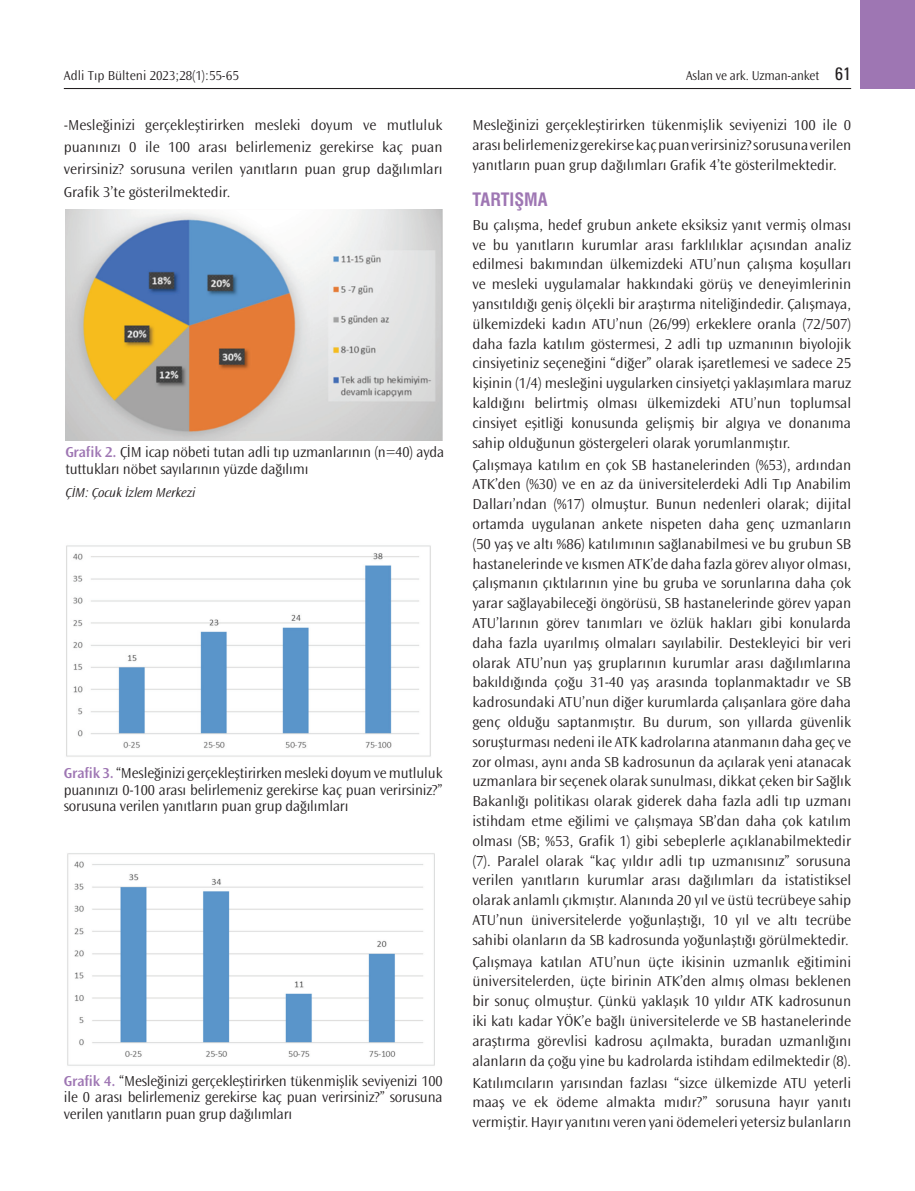
<style>
.page{position:relative;width:915px;height:1191px;background:#fff}
.page>*{position:absolute;margin:0;border:0;box-sizing:border-box;transform-origin:0 0}
.ARA_BASLIK{font:18px "Swiss Condensed Bold Tr";color:#9e76b3}
.YAZI{font:300 15px/19.8px "Ocean Sans Std";color:#231f20;text-align:justify}
.RESİM-ALTI{font:300 15px/16.5px "Ocean Sans Std";letter-spacing:-.01em;color:#231f20;text-align:justify}
.t1{font:300 13.5px "Ocean Sans Std";color:#231f20}
.t2{font:300 13.5px "Ocean Sans Std";color:#231f20;scale:.96 1}
.RESİM-ALTI-2{font:italic 300 13.5px "Ocean Sans Std";letter-spacing:-.01em;color:#231f20}
.s1{font-family:"Univers Condensed Tr";font-weight:400;font-size:18px}
.s2{font-weight:600;color:#9e76b3}
</style>
<div class="page">
<div style="left:859px;top:0;width:55px;height:89px;background:#9e76b3"></div>
<hr style="left:64px;top:88px;width:786px;height:1px;background:#231f20">
<img style="left:66px;top:545px;width:365px;height:212px">
<img style="left:65px;top:210px;width:378px;height:231px">
<img style="left:67px;top:853px;width:368px;height:213px">
<p class="t1" style="left:64px;top:68px;width:176px">Adli Tıp Bülteni 2023;28(1):55-65</p>
<p class="t2" style="left:685px;top:68px;width:173px">Aslan ve ark. Uzman-anket <span class="s1">61</span></p>
<p class="YAZI" style="left:64px;top:114px;width:380px;line-height:22.2px">-Mesleğinizi gerçekleştirirken mesleki doyum ve mutluluk puanınızı 0 ile 100 arası belirlemeniz gerekirse kaç puan verirsiniz? sorusuna verilen yanıtların puan grup dağılımları Grafik 3’te gösterilmektedir.</p>
<p class="YAZI" style="left:472px;top:115px;width:380px">Mesleğinizi gerçekleştirirken tükenmişlik seviyenizi 100 ile 0 arası belirlemeniz gerekirse kaç puan verirsiniz? sorusuna verilen yanıtların puan grup dağılımları Grafik 4’te gösterilmektedir.</p>
<p class="ARA_BASLIK" style="left:472px;top:188px;width:77px">TARTIŞMA</p>
<p class="YAZI" style="left:472px;top:215px;width:380px">Bu çalışma, hedef grubun ankete eksiksiz yanıt vermiş olması ve bu yanıtların kurumlar arası farklılıklar açısından analiz edilmesi bakımından ülkemizdeki ATU’nun çalışma koşulları ve mesleki uygulamalar hakkındaki görüş ve deneyimlerinin yansıtıldığı geniş ölçekli bir araştırma niteliğindedir. Çalışmaya, ülkemizdeki kadın ATU’nun (26/99) erkeklere oranla (72/507) daha fazla katılım göstermesi, 2 adli tıp uzmanının biyolojik cinsiyetiniz seçeneğini “diğer” olarak işaretlemesi ve sadece 25 kişinin (1/4) mesleğini uygularken cinsiyetçi yaklaşımlara maruz kaldığını belirtmiş olması ülkemizdeki ATU’nun toplumsal cinsiyet eşitliği konusunda gelişmiş bir algıya ve donanıma sahip olduğunun göstergeleri olarak yorumlanmıştır.</p>
<p class="YAZI" style="left:472px;top:455px;width:380px">Çalışmaya katılım en çok SB hastanelerinden (%53), ardından ATK’den (%30) ve en az da üniversitelerdeki Adli Tıp Anabilim Dalları’ndan (%17) olmuştur. Bunun nedenleri olarak; dijital ortamda uygulanan ankete nispeten daha genç uzmanların (50 yaş ve altı %86) katılımının sağlanabilmesi ve bu grubun SB hastanelerinde ve kısmen ATK’de daha fazla görev alıyor olması, çalışmanın çıktılarının yine bu gruba ve sorunlarına daha çok yarar sağlayabileceği öngörüsü, SB hastanelerinde görev yapan ATU’larının görev tanımları ve özlük hakları gibi konularda daha fazla uyarılmış olmaları sayılabilir. Destekleyici bir veri olarak ATU’nun yaş gruplarının kurumlar arası dağılımlarına bakıldığında çoğu 31-40 yaş arasında toplanmaktadır ve SB kadrosundaki ATU’nun diğer kurumlarda çalışanlara göre daha genç olduğu saptanmıştır. Bu durum, son yıllarda güvenlik soruşturması nedeni ile ATK kadrolarına atanmanın daha geç ve zor olması, aynı anda SB kadrosunun da açılarak yeni atanacak uzmanlara bir seçenek olarak sunulması, dikkat çeken bir Sağlık Bakanlığı politikası olarak giderek daha fazla adli tıp uzmanı istihdam etme eğilimi ve çalışmaya SB’dan daha çok katılım olması (SB; %53, Grafik 1) gibi sebeplerle açıklanabilmektedir (7). Paralel olarak “kaç yıldır adli tıp uzmanısınız” sorusuna verilen yanıtların kurumlar arası dağılımları da istatistiksel olarak anlamlı çıkmıştır. Alanında 20 yıl ve üstü tecrübeye sahip ATU’nun üniversitelerde yoğunlaştığı, 10 yıl ve altı tecrübe sahibi olanların da SB kadrosunda yoğunlaştığı görülmektedir.</p>
<p class="YAZI" style="left:472px;top:952px;width:380px">Çalışmaya katılan ATU’nun üçte ikisinin uzmanlık eğitimini üniversitelerden, üçte birinin ATK’den almış olması beklenen bir sonuç olmuştur. Çünkü yaklaşık 10 yıldır ATK kadrosunun iki katı kadar YÖK’e bağlı üniversitelerde ve SB hastanelerinde araştırma görevlisi kadrosu açılmakta, buradan uzmanlığını alanların da çoğu yine bu kadrolarda istihdam edilmektedir (8).</p>
<p class="YAZI" style="left:472px;top:1073px;width:380px">Katılımcıların yarısından fazlası “sizce ülkemizde ATU yeterli maaş ve ek ödeme almakta mıdır?” sorusuna hayır yanıtı vermiştir. Hayır yanıtını veren yani ödemeleri yetersiz bulanların</p>
<p class="RESİM-ALTI" style="left:65px;top:444px;width:380px"><span class="s2">Grafik 2.</span> ÇİM icap nöbeti tutan adli tıp uzmanlarının (n=40) ayda tuttukları nöbet sayılarının yüzde dağılımı</p>
<p class="RESİM-ALTI-2" style="left:65px;top:485px;width:132px">ÇİM: Çocuk İzlem Merkezi</p>
<p class="RESİM-ALTI" style="left:64px;top:765px;width:380px"><span class="s2">Grafik 3.</span> “Mesleğinizi gerçekleştirirken mesleki doyum ve mutluluk puanınızı 0-100 arası belirlemeniz gerekirse kaç puan verirsiniz?” sorusuna verilen yanıtların puan grup dağılımları</p>
<p class="RESİM-ALTI" style="left:64px;top:1072px;width:380px"><span class="s2">Grafik 4.</span> “Mesleğinizi gerçekleştirirken tükenmişlik seviyenizi 100 ile 0 arası belirlemeniz gerekirse kaç puan verirsiniz?” sorusuna verilen yanıtların puan grup dağılımları</p>
</div>
